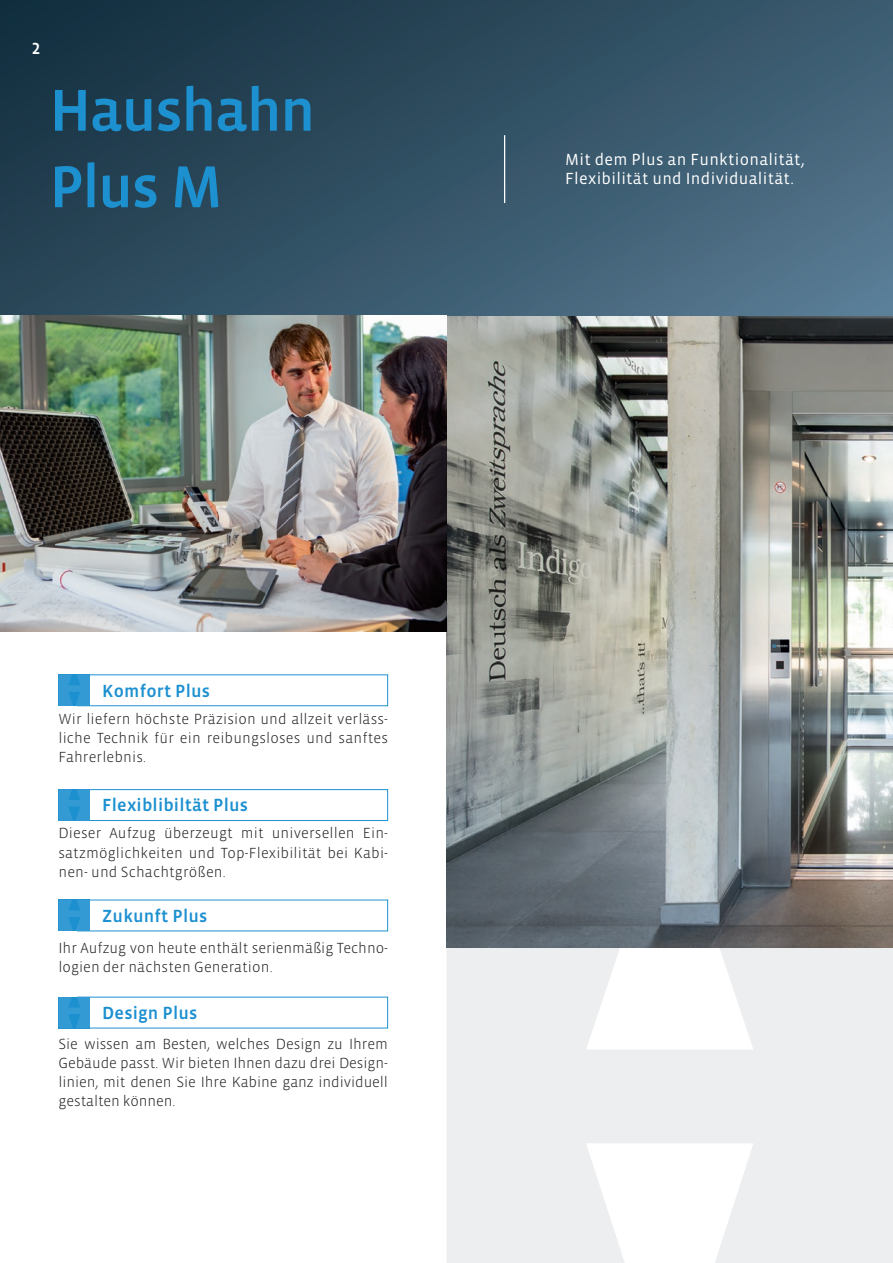
<style>
.page{position:relative;width:893px;height:1263px;background:#fff}
.page>*{position:absolute;margin:0;border:0;box-sizing:border-box;transform-origin:0 0}
.t1{font:500 60.45px/76.5px "Vista Sans OTCE";letter-spacing:-.025em;color:#1d90d0}
.t2{font:500 18px "Vista Sans OTCE";letter-spacing:.01em;color:#1d90d0}
.t3{font:16.5px/19px "Vista Sans OTCE";letter-spacing:.02em;color:#fff}
.t4{font:500 16.5px "Vista Sans OTCE";color:#fff}
.t5{font:300 15px/19.2px "Vista Sans OTCE";letter-spacing:.01em;color:#231f20;text-align:justify}
</style>
<div class="page">
<svg style="left:446px;top:947px;width:447px;height:316px;fill:#edeeef"></svg>
<img style="left:446px;top:316px;width:447px;height:631px">
<svg style="left:0;top:0;width:893px;height:316px;background:#335265"></svg>
<img style="left:0;top:316px;width:446px;height:315px">
<div style="left:77px;top:674px;width:311px;height:32px;border:1px solid #1d90d0"></div>
<svg style="left:58px;top:674px;width:32px;height:32px"></svg>
<div style="left:77px;top:789px;width:311px;height:32px;border:1px solid #1d90d0"></div>
<svg style="left:58px;top:789px;width:32px;height:32px"></svg>
<svg style="left:58px;top:900px;width:32px;height:31px"></svg>
<svg style="left:58px;top:997px;width:32px;height:31px"></svg>
<hr style="left:504px;top:135px;width:1px;height:68px;background:#fff">
<p class="t4" style="left:32px;top:39px;width:10px">2</p>
<h1 class="t1" style="left:49px;top:72px;width:268px">Haushahn<br>Plus M</h1>
<p class="t3" style="left:565px;top:150px;width:241px">Mit dem Plus an Funktionalität,<br>Flexibilität und Individualität.</p>
<p class="t2" style="left:102px;top:680px;width:109px">Komfort Plus</p>
<p class="t5" style="left:58px;top:709px;width:331px">Wir liefern höchste Präzision und allzeit verläss&shy;liche Technik für ein reibungsloses und sanftes Fahrerlebnis.</p>
<p class="t2" style="left:102px;top:795px;width:147px">Flexiblibiltät Plus</p>
<p class="t5" style="left:58px;top:824px;width:331px">Dieser Aufzug überzeugt mit universellen Ein&shy;satzmöglichkeiten und Top-Flexibilität bei Kabi&shy;nen- und Schachtgrößen.</p>
<p class="t2" style="left:102px;top:905px;width:107px">Zukunft Plus</p>
<p class="t5" style="left:58px;top:938px;width:331px">Ihr Aufzug von heute enthält serienmäßig Techno&shy;logien der nächsten Generation.</p>
<p class="t2" style="left:102px;top:1002px;width:97px">Design Plus</p>
<p class="t5" style="left:58px;top:1034px;width:331px">Sie wissen am Besten, welches Design zu Ihrem Gebäude passt. Wir bieten Ihnen dazu drei Design&shy;linien, mit denen Sie Ihre Kabine ganz individuell gestalten können.</p>
</div>
